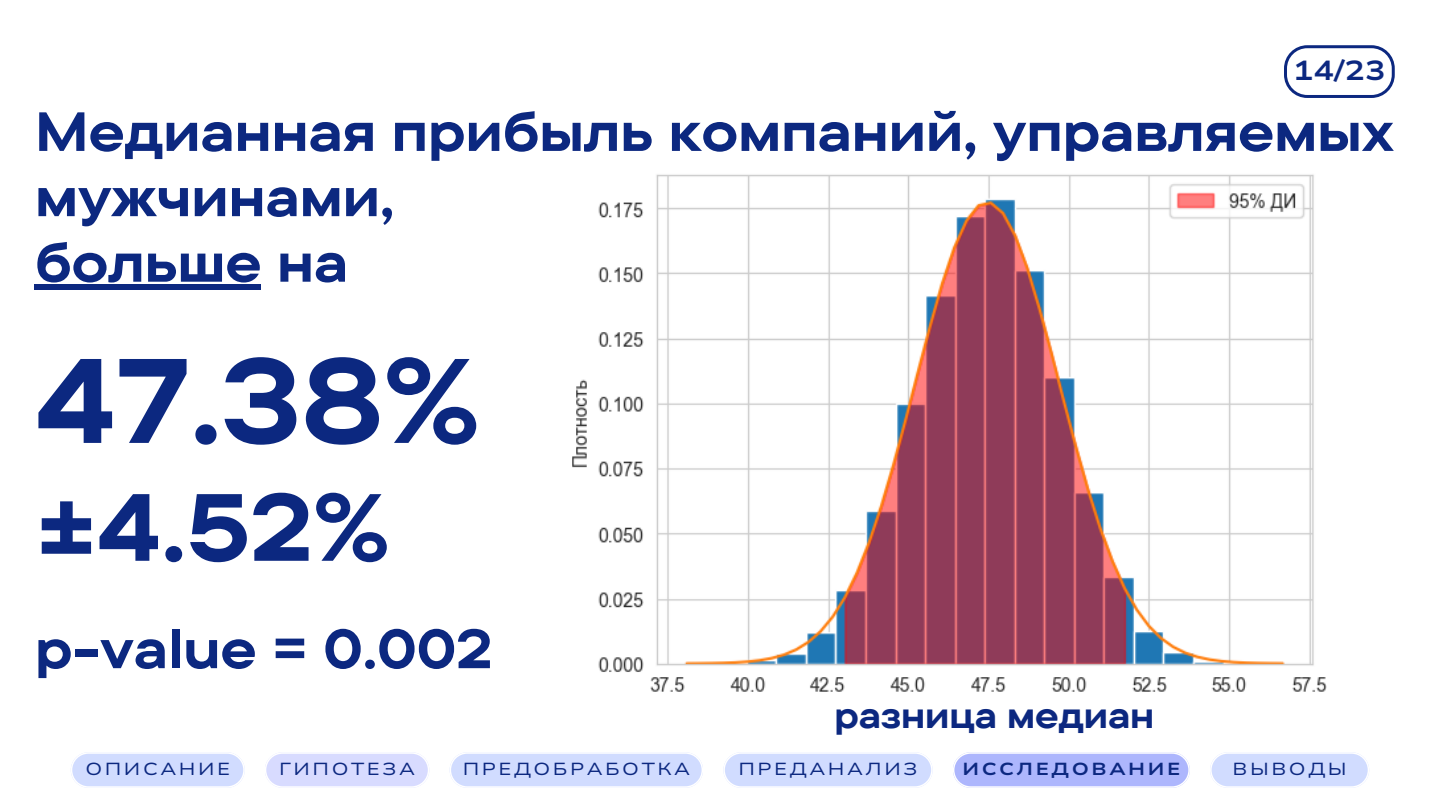
<style>
.page{position:relative;width:1440px;height:810px;background:#fff}
.page>*{position:absolute;margin:0;border:0;box-sizing:border-box;transform-origin:0 0}
.t1{font:700 119.9px "TT Commons Pro Exp";color:#0c2880}
.t2{font:700 95.2px "TT Commons Pro Exp";color:#0c2880}
.t3{font:700 55.1px/65.2px "TT Commons Pro Exp";letter-spacing:-.02em;color:#0c2880}
.t4{font:700 35.9px "TT Commons Pro Exp";letter-spacing:-.02em;color:#0c2880}
.t5{font:700 27.5px "Nunito Sans 10 pt Expanded";color:#0c2880}
.t6{font:17.4px "Nunito Sans 10 pt Expanded";letter-spacing:.145em;color:#0c2880}
.t7{font:700 17.4px "Nunito Sans 10 pt Expanded";letter-spacing:.145em;color:#0c2880}
</style>
<div class="page">
<svg style="left:1284px;top:45px;width:111px;height:53px"></svg>
<img style="left:572px;top:174px;width:755px;height:518px">
<div style="left:34px;top:285px;width:227px;height:5px;background:#0c2880"></div>
<svg style="left:71px;top:752px;width:174px;height:36px"></svg>
<svg style="left:266px;top:752px;width:163px;height:36px"></svg>
<svg style="left:450px;top:752px;width:253px;height:36px;background:#d6e0ff"></svg>
<svg style="left:723px;top:752px;width:210px;height:36px"></svg>
<svg style="left:953px;top:752px;width:237px;height:36px;background:#b7befd"></svg>
<svg style="left:1210px;top:752px;width:159px;height:36px"></svg>
<p class="t5" style="left:1293px;top:53px;width:94px">14/23</p>
<p class="t3" style="left:34px;top:98px;width:1361px">Медианная прибыль компаний, управляемых мужчинами,</p>
<p class="t3" style="left:34px;top:228px;width:316px">больше на</p>
<p class="t1" style="left:34px;top:323px;width:448px">47.38%</p>
<p class="t2" style="left:34px;top:466px;width:358px">±4.52%</p>
<p class="t3" style="left:34px;top:615px;width:460px">p-value = 0.002</p>
<p class="t4" style="left:834px;top:692px;width:322px">разница медиан</p>
<p class="t6" style="left:85px;top:757px;width:146px">ОПИСАНИЕ</p>
<p class="t6" style="left:279px;top:757px;width:138px">ГИПОТЕЗА</p>
<p class="t6" style="left:463px;top:757px;width:229px">ПРЕДОБРАБОТКА</p>
<p class="t6" style="left:738px;top:757px;width:181px">ПРЕДАНАЛИЗ</p>
<p class="t7" style="left:962px;top:757px;width:219px">ИССЛЕДОВАНИЕ</p>
<p class="t6" style="left:1233px;top:757px;width:116px">ВЫВОДЫ</p>
</div>
